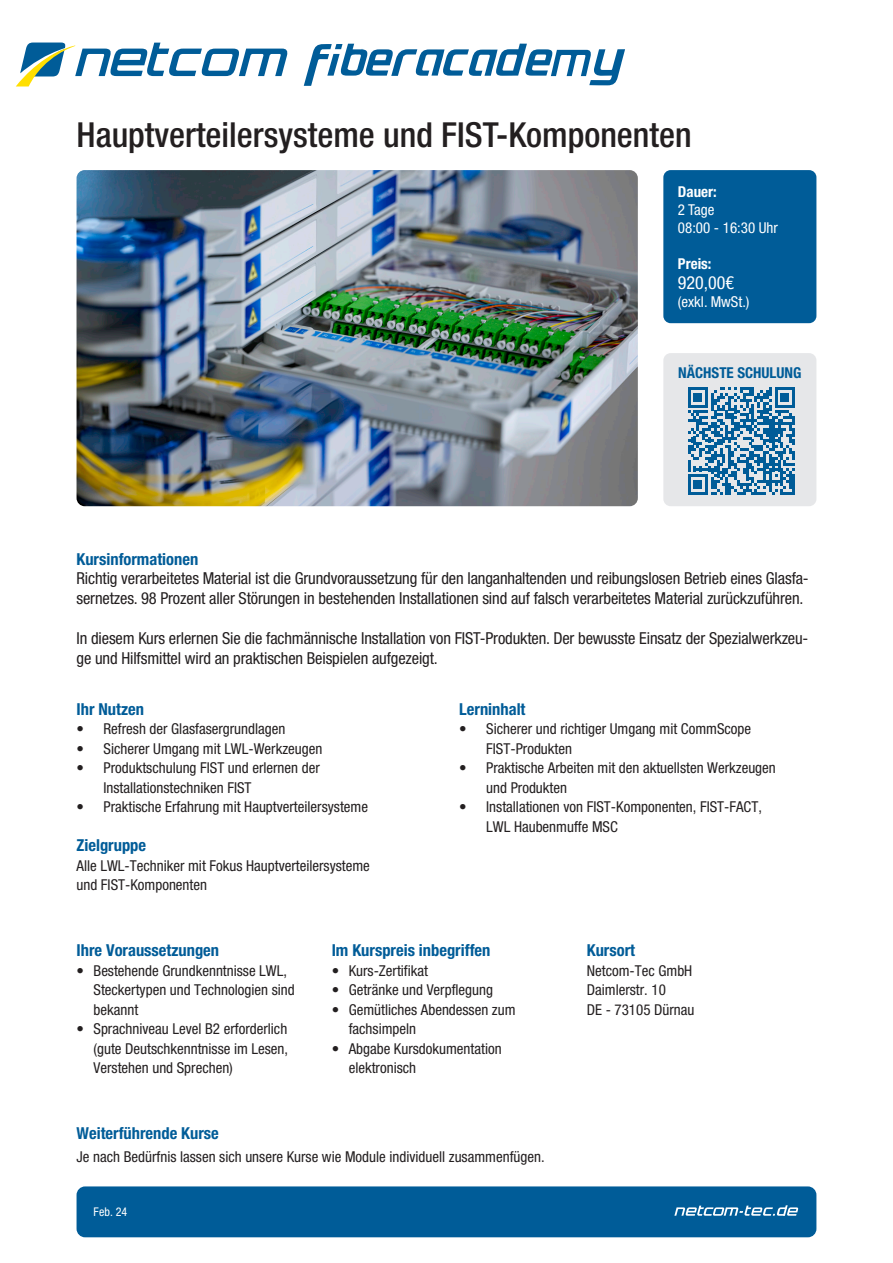
<style>
.page{position:relative;width:893px;height:1263px;background:#fff}
.page>*{position:absolute;margin:0;border:0;box-sizing:border-box;transform-origin:0 0}
.t1{font:500 condensed 34.5px "Helvetica Neue LT Std";color:#231f20}
.Fliesstext{font:condensed 18px "Helvetica Neue LT Std";color:#fff}
.Fliesstext-2{font:condensed 16.5px/19.8px "Helvetica Neue LT Std";letter-spacing:-.01em;color:#231f20}
.t2{font:700 condensed 16.5px "Helvetica Neue LT Std";color:#005c98}
.t3{font:condensed 15px/19.5px "Helvetica Neue LT Std";color:#231f20}
.t4{font:condensed 15px "Helvetica Neue LT Std";color:#fff}
.t5{font:700 condensed 15px "Helvetica Neue LT Std";color:#005c98}
.t6{font:700 condensed 15px "Helvetica Neue LT Std";color:#fff}
.Untertitel{font:condensed 12px "Helvetica Neue LT Std";color:#fff}
</style>
<div class="page">
<div style="left:77px;top:1186px;width:739px;height:51px;background:#005c98;border-radius:9px"></div>
<img style="left:77px;top:170px;width:561px;height:336px">
<div style="left:663px;top:170px;width:153px;height:153px;background:#005c98;border-radius:7px"></div>
<div style="left:663px;top:353px;width:153px;height:153px;background:#e6e7e9;border-radius:7px"></div>
<svg style="left:688px;top:387px;width:107px;height:108px"></svg>
<hr style="left:792px;top:474px;width:3px;height:21px;background:#005c98">
<svg style="left:304px;top:44px;width:321px;height:42px"></svg>
<svg style="left:16px;top:43px;width:272px;height:43px"></svg>
<svg style="left:674px;top:1205px;width:124px;height:11px"></svg>
<p class="t1" style="left:77px;top:114px;width:617px">Hauptverteilersysteme und FIST-Komponenten</p>
<p class="t6" style="left:678px;top:183px;width:40px">Dauer:</p>
<p class="t4" style="left:678px;top:201px;width:38px">2 Tage</p>
<p class="t4" style="left:678px;top:219px;width:102px">08:00 - 16:30 Uhr</p>
<p class="t6" style="left:678px;top:255px;width:35px">Preis:</p>
<p class="Fliesstext" style="left:678px;top:272px;width:58px">920,00€</p>
<p class="t4" style="left:678px;top:293px;width:73px">(exkl. MwSt.)</p>
<p class="t5" style="left:678px;top:364px;width:125px">NÄCHSTE SCHULUNG</p>
<p class="t2" style="left:77px;top:549px;width:123px">Kursinformationen</p>
<p class="Fliesstext-2" style="left:77px;top:568px;width:734px">Richtig verarbeitetes Material ist die Grundvoraussetzung für den langanhaltenden und reibungslosen Betrieb eines Glasfa&shy;sernetzes. 98 Prozent aller Störungen in bestehenden Installationen sind auf falsch verarbeitetes Material zurückzuführen.</p>
<p class="Fliesstext-2" style="left:77px;top:628px;width:733px">In diesem Kurs erlernen Sie die fachmännische Installation von FIST-Produkten. Der bewusste Einsatz der Spezialwerkzeu&shy;ge und Hilfsmittel wird an praktischen Beispielen aufgezeigt.</p>
<p class="t2" style="left:77px;top:699px;width:69px">Ihr Nutzen</p>
<p class="t3" style="left:77px;top:719px;width:210px">• Refresh der Glasfasergrundlagen</p>
<p class="t3" style="left:77px;top:738px;width:247px">• Sicherer Umgang mit LWL-Werkzeugen</p>
<p class="t3" style="left:104px;top:758px;width:218px;text-indent:-27px">• Produktschulung FIST und erlernen der<br>Installationstechniken FIST</p>
<p class="t3" style="left:77px;top:797px;width:293px">• Praktische Erfahrung mit Hauptverteilersysteme</p>
<p class="t2" style="left:77px;top:835px;width:71px">Zielgruppe</p>
<p class="t3" style="left:77px;top:855px;width:295px">Alle LWL-Techniker mit Fokus Hauptverteilersysteme</p>
<p class="t3" style="left:77px;top:875px;width:132px">und FIST-Komponenten</p>
<p class="t2" style="left:459px;top:699px;width:68px">Lerninhalt</p>
<p class="t3" style="left:486px;top:719px;width:266px;text-indent:-27px">• Sicherer und richtiger Umgang mit CommScope<br>FIST-Produkten</p>
<p class="t3" style="left:486px;top:758px;width:291px;text-indent:-27px">• Praktische Arbeiten mit den aktuellsten Werkzeugen und Produkten</p>
<p class="t3" style="left:486px;top:797px;width:277px;text-indent:-27px">• Installationen von FIST-Komponenten, FIST-FACT,<br>LWL Haubenmuffe MSC</p>
<p class="t2" style="left:77px;top:940px;width:144px">Ihre Voraussetzungen</p>
<p class="t3" style="left:94px;top:960px;width:203px;text-indent:-17px">• Bestehende Grundkenntnisse LWL,<br>Steckertypen und Technologien sind bekannt</p>
<p class="t3" style="left:94px;top:1019px;width:196px;text-align:justify;text-indent:-17px">• Sprachniveau Level B2 erforderlich (gute Deutschkenntnisse im Lesen, Verstehen und Sprechen)</p>
<p class="t2" style="left:332px;top:940px;width:160px">Im Kurspreis inbegriffen</p>
<p class="t3" style="left:332px;top:960px;width:98px">• Kurs-Zertifikat</p>
<p class="t3" style="left:332px;top:980px;width:163px">• Getränke und Verpflegung</p>
<p class="t3" style="left:349px;top:999px;width:168px;text-indent:-17px">• Gemütliches Abendessen zum fachsimpeln</p>
<p class="t3" style="left:349px;top:1038px;width:154px;text-indent:-17px">• Abgabe Kursdokumentation elektronisch</p>
<p class="t2" style="left:77px;top:1123px;width:144px">Weiterführende Kurse</p>
<p class="t3" style="left:77px;top:1147px;width:470px">Je nach Bedürfnis lassen sich unsere Kurse wie Module individuell zusammenfügen.</p>
<p class="Untertitel" style="left:94px;top:1205px;width:35px">Feb. 24</p>
<p class="t2" style="left:587px;top:940px;width:50px">Kursort</p>
<p class="t3" style="left:587px;top:960px;width:107px">Netcom-Tec GmbH</p>
<p class="t3" style="left:587px;top:980px;width:81px">Daimlerstr. 10</p>
<p class="t3" style="left:587px;top:999px;width:109px">DE - 73105 Dürnau</p>
</div>
